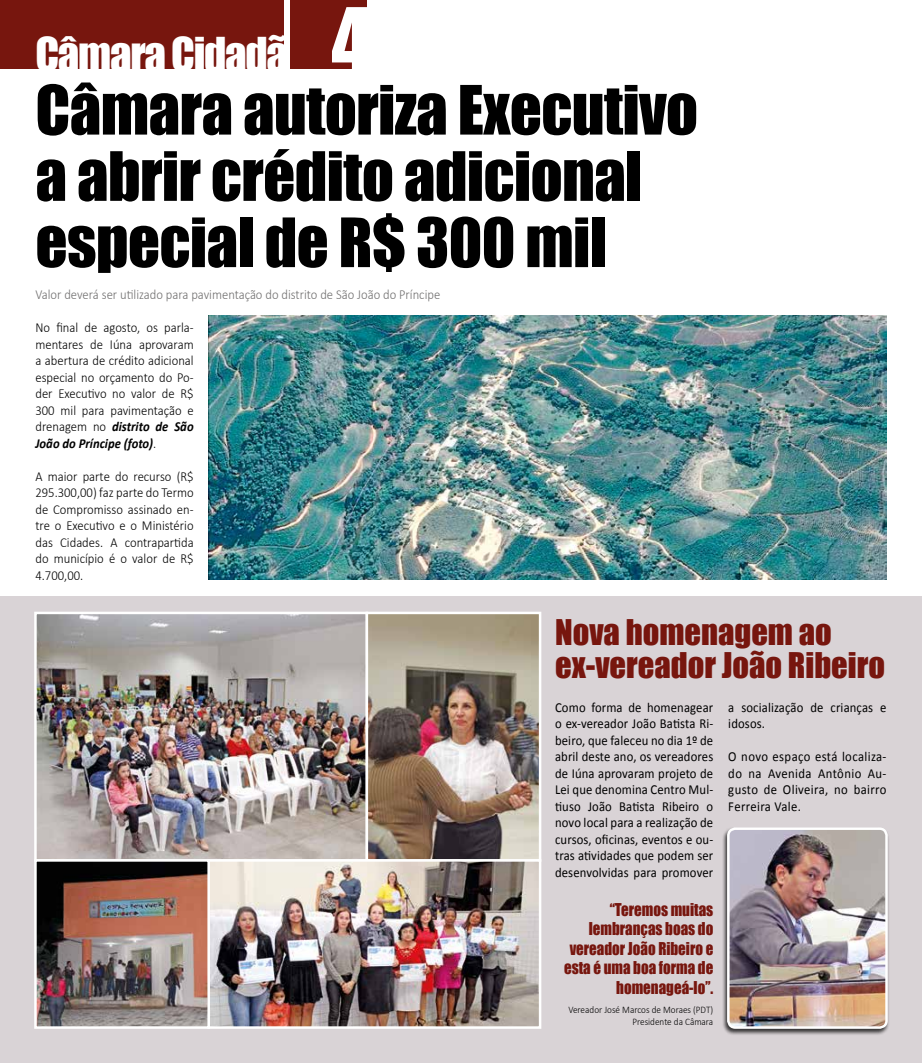
<style>
.page{position:relative;width:922px;height:1063px;background:#fff}
.page>*{position:absolute;margin:0;border:0;box-sizing:border-box;transform-origin:0 0}
.t1{font:62.75px/66.2px "Impact";letter-spacing:-.01em;color:#000}
.t2{font:42.88px "Impact";letter-spacing:-.03em;color:#fff}
.t3{font:32.5px/32.5px "Impact";color:#77160e}
.t4{font:16.25px/19.5px "Impact";color:#77160e;text-align:right;scale:.92 1}
.t5{font:13.75px/16.5px "Calibri";letter-spacing:.01em;color:#000;text-align:justify;scale:.92 1}
.t6{font:300 13.75px/16.5px "Calibri";color:#000;text-align:justify;scale:.92 1}
.t7{font:300 13.75px "Calibri";color:#706f6f;scale:.92 1}
.t8{font:300 10px/12px "Calibri";color:#000;text-align:right;scale:.92 1}
.s1{font-size:85px}
.s2{font-weight:700;font-style:italic}
</style>
<div class="page">
<div style="left:0;top:0;width:283px;height:68px;background:#77160e"></div>
<div style="left:291px;top:0;width:76px;height:68px;background:#77160e"></div>
<img style="left:209px;top:316px;width:677px;height:264px">
<div style="left:0;top:596px;width:921px;height:467px;background:#d9d3d6"></div>
<img style="left:37px;top:615px;width:328px;height:244px">
<div style="left:34px;top:612px;width:334px;height:250px;border:2px solid #fff"></div>
<img style="left:368px;top:615px;width:170px;height:244px">
<div style="left:365px;top:612px;width:176px;height:250px;border:2px solid #fff"></div>
<img style="left:210px;top:862px;width:328px;height:164px">
<div style="left:207px;top:859px;width:334px;height:170px;border:2px solid #fff"></div>
<img style="left:37px;top:862px;width:170px;height:164px">
<div style="left:34px;top:859px;width:176px;height:170px;border:2px solid #fff"></div>
<div style="left:721px;top:827px;width:168px;height:209px;background:#000;opacity:.75"></div>
<img style="left:728px;top:829px;width:158px;height:199px">
<div style="left:726px;top:827px;width:161px;height:202px;border:2px solid #fff;border-radius:7px"></div>
<h2 class="t2" style="left:35px;top:21px;width:340px">Câmara Cidadã <span class="s1">4</span></h2>
<h1 class="t1" style="left:35px;top:75px;width:664px">Câmara autoriza Executivo a abrir crédito adicional especial de R$ 300 mil</h1>
<p class="t7" style="left:35px;top:286px;width:441px">Valor deverá ser utilizado para pavimentação do distrito de São João do Príncipe</p>
<p class="t6" style="left:35px;top:319px;width:173px">No final de agosto, os parla&shy;mentares de I úna aprovaram a abertura de crédito adicional especial no orçamento do Po&shy;der Executivo no valor de R$ 300 mil para pavimentação e drenagem no <span class="s2">distrito de São João do Príncipe (foto)</span>.</p>
<p class="t6" style="left:35px;top:468px;width:173px">A maior parte do recurso (R$ 295.300,00) faz parte do Termo de Compromisso assinado en&shy;tre o Executivo e o Ministério das Cidades. A contrapartida do município é o valor de R$ 4.700,00.</p>
<h3 class="t3" style="left:555px;top:616px;width:331px">Nova homenagem ao ex-vereador João Ribeiro</h3>
<p class="t5" style="left:728px;top:699px;width:173px">a socialização de crianças e idosos.</p>
<p class="t5" style="left:728px;top:749px;width:173px">O novo espaço está localiza&shy;do na Avenida Antônio Au&shy;gusto de Oliveira, no bairro Ferreira Vale.</p>
<p class="t5" style="left:555px;top:699px;width:173px">Como forma de homenagear o ex-vereador João Batista Ri&shy;beiro, que faleceu no dia 1º de abril deste ano, os vereadores de Iúna aprovaram projeto de Lei que denomina Centro Mul&shy;tiuso João Batista Ribeiro o novo local para a realização de cursos, oficinas, eventos e ou&shy;tras atividades que podem ser desenvolvidas para promover</p>
<p class="t4" style="left:564px;top:899px;width:164px">“Teremos muitas lembranças boas do vereador João Ribeiro e esta é uma boa forma de homenageá-lo”.</p>
<p class="t8" style="left:568px;top:1004px;width:159px">Vereador José Marcos de Moraes (PDT)<br>Presidente da Câmara</p>
</div>
